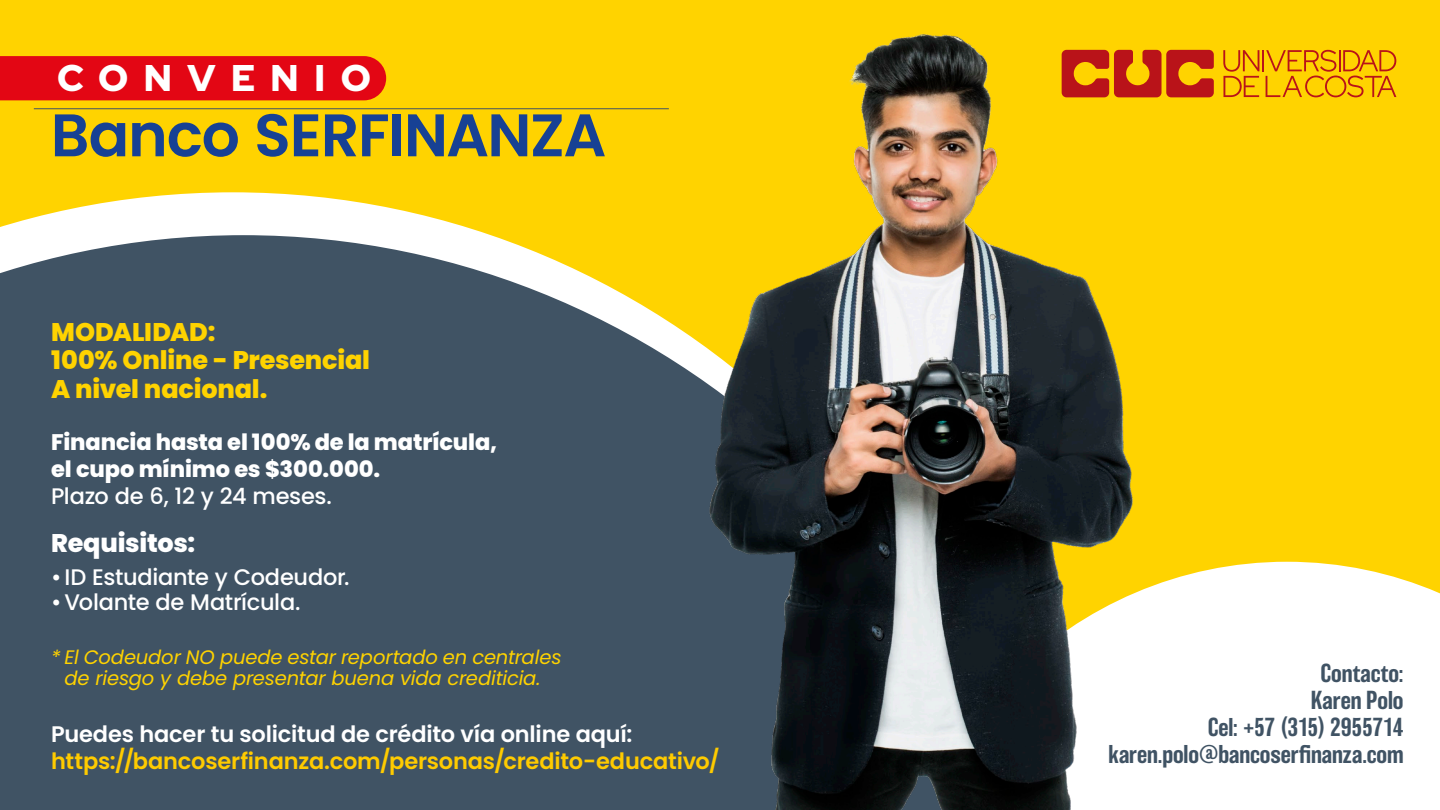
<style>
.page{position:relative;width:1440px;height:810px;background:#ffd300}
.page>*{position:absolute;margin:0;border:0;box-sizing:border-box;transform-origin:0 0}
.t1{font:600 60px "Poppins";letter-spacing:-.02em;color:#174194}
.t2{font:300 37.12px "Red Hat Display";letter-spacing:.42em;color:#fff}
.t3{font:800 25.5px/28.5px "Poppins";letter-spacing:-.005em;color:#ffd300}
.t4{font:800 25.5px "Poppins";letter-spacing:-.01em;color:#fff}
.t5{font:500 24px/27px "Balboa";letter-spacing:-.005em;color:#405364;text-align:right}
.t6{font:500 22.5px "Poppins";letter-spacing:-.015em;color:#fff}
.t7{font:800 22.5px/27px "Poppins";letter-spacing:-.005em;color:#fff}
.t8{font:600 22.5px "Poppins";letter-spacing:-.01em;color:#ffcb00}
.t9{font:600 22.5px "Poppins";letter-spacing:-.01em;color:#fff}
.t10{font:italic 19.5px/20.2px "Poppins";letter-spacing:-.01em;color:#ffd300;text-align:center}
</style>
<div class="page">
<div style="left:0;top:56px;width:386px;height:44px;background:#e30614"></div>
<hr style="left:34px;top:108px;width:635px;height:1px;background:#405364">
<div style="left:1137px;top:562px;width:303px;height:248px;background:#fff"></div>
<svg style="left:0;top:192px;width:490px;height:43px;fill:#fff"></svg>
<div style="left:0;top:235px;width:705px;height:575px;background:#405364"></div>
<img style="left:705px;top:34px;width:432px;height:776px">
<svg style="left:1062px;top:50px;width:152px;height:47px"></svg>
<hr style="left:1262px;top:50px;width:2px;height:21px;background:#b91319">
<svg style="left:1223px;top:50px;width:36px;height:47px"></svg>
<svg style="left:1266px;top:50px;width:130px;height:47px"></svg>
<h2 class="t2" style="left:57px;top:54px;width:315px">CONVENIO</h2>
<h1 class="t1" style="left:51px;top:100px;width:557px">Banco SERFINANZA</h1>
<h3 class="t3" style="left:51px;top:318px;width:321px">MODALIDAD:<br>100% Online - Presencial<br>A nivel nacional.</h3>
<p class="t7" style="left:51px;top:429px;width:448px">Financia hasta el 100% de la matrícula, el cupo mínimo es $300.000.</p>
<p class="t6" style="left:51px;top:483px;width:282px">Plazo de 6, 12 y 24 meses.</p>
<h3 class="t4" style="left:51px;top:528px;width:146px">Requisitos:</h3>
<p class="t6" style="left:51px;top:564px;width:300px">• ID Estudiante y Codeudor.</p>
<p class="t6" style="left:51px;top:589px;width:251px">•Volante de Matrícula.</p>
<p class="t10" style="left:51px;top:648px;width:512px">* El Codeudor NO puede estar reportado en centrales de riesgo y debe presentar buena vida crediticia.</p>
<p class="t9" style="left:51px;top:721px;width:583px">Puedes hacer tu solicitud de crédito vía online aquí:</p>
<p class="t8" style="left:51px;top:748px;width:670px">https://bancoserfinanza.com/personas/credito-educativo/</p>
<p class="t5" style="left:1109px;top:659px;width:296px">Contacto:<br>Karen Polo<br>Cel: +57 (315) 2955714 karen.polo@bancoserfinanza.com</p>
</div>
